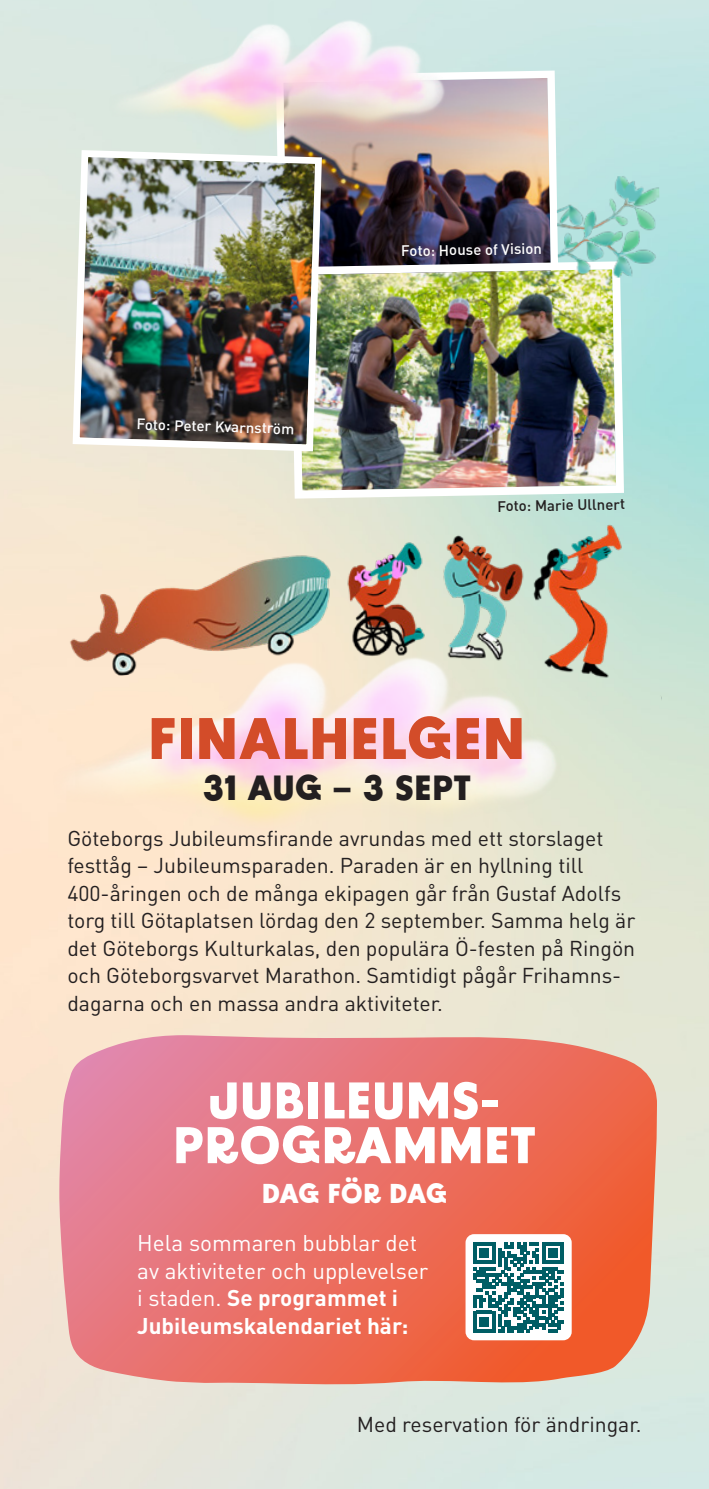
<style>
.page{position:relative;width:709px;height:1489px;background:#fff}
.page>*{position:absolute;margin:0;border:0;box-sizing:border-box;transform-origin:0 0}
.t1{font:700 58.5px "BD Supper";color:#d34c29}
.t2{font:700 51.5px/44.8px "BD Supper";color:#fff;text-align:center}
.t3{font:700 35px "BD Supper";color:#231f20}
.t4{font:700 27.25px "BD Supper";letter-spacing:-.035em;color:#fff}
.t5{font:22.5px/27.5px "DIN Pro";color:#fff}
.t6{font:21.25px/27.5px "DIN Pro";color:#231f20}
.t7{font:500 15px "DIN Pro";color:#fff}
.t8{font:500 15px "DIN Pro";color:#231f20}
.s1{font-weight:700}
</style>
<div class="page">
<img style="left:55px;top:497px;width:612px;height:233px">
<img style="left:325px;top:67px;width:237px;height:190px">
<img style="left:325px;top:257px;width:303px;height:245px">
<img style="left:69px;top:0;width:256px;height:887px">
<img style="left:106px;top:10px;width:346px;height:151px">
<img style="left:556px;top:175px;width:105px;height:104px">
<svg style="left:59px;top:1035px;width:598px;height:349px;background:#e9776e"></svg>
<div style="left:465px;top:1233px;width:106px;height:107px;background:#fff;border-radius:8px"></div>
<svg style="left:473px;top:1242px;width:91px;height:90px"></svg>
<p class="t7" style="left:137px;top:412px;width:159px;rotate:2deg">Foto: Peter Kvarnström</p>
<p class="t7" style="left:401px;top:239px;width:142px;rotate:-1deg">Foto: House of Vision</p>
<p class="t8" style="left:497px;top:494px;width:129px;rotate:-1deg">Foto: Marie Ullnert</p>
<p class="t1" style="left:148px;top:702px;width:379px">FINALHELGEN</p>
<p class="t3" style="left:202px;top:766px;width:270px">31 AUG – 3 SEPT</p>
<p class="t6" style="left:67px;top:823px;width:569px">Göteborgs Jubileumsfirande avrundas med ett storslaget festtåg – Jubileumsparaden. Paraden är en hyllning till 400-åringen och de många ekipagen går från Gustaf Adolfs torg till Götaplatsen lördag den 2 september. Samma helg är det Göteborgs Kulturkalas, den populära Ö-festen på Ringön och Göteborgsvarvet Marathon. Samtidigt pågår Frihamns&shy;dagarna och en massa andra aktiviteter.</p>
<p class="t2" style="left:173px;top:1078px;width:364px">JUBILEUMS-<br>PROGRAMMET</p>
<p class="t4" style="left:262px;top:1176px;width:187px">DAG FÖR DAG</p>
<p class="t5" style="left:137px;top:1228px;width:292px">Hela sommaren bubblar det av aktiviteter och upplevelser i staden. <span class="s1">Se programmet i<br>Jubileumskalendariet här:</span></p>
<p class="t6" style="left:357px;top:1409px;width:286px">Med reservation för ändringar.</p>
</div>
